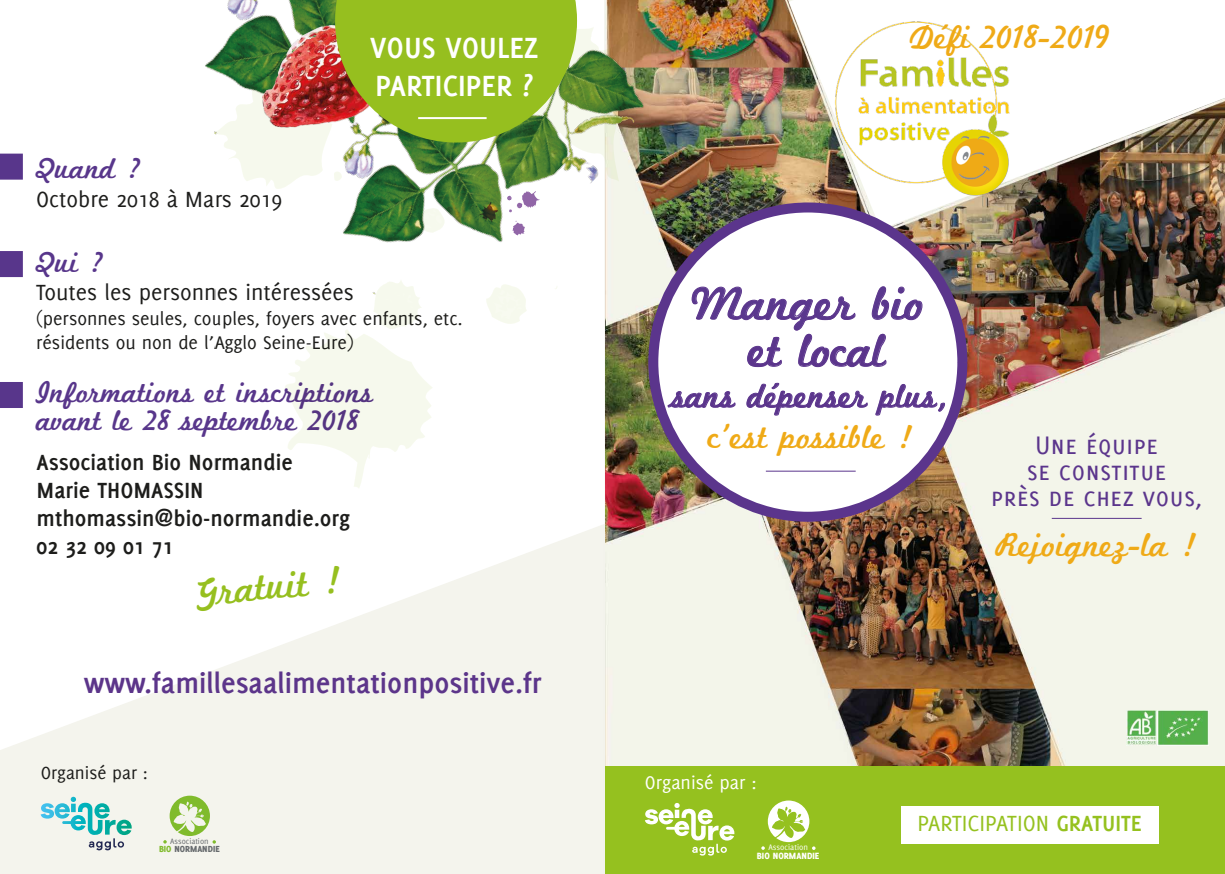
<style>
.page{position:relative;width:1225px;height:874px;background:#fff}
.page>*{position:absolute;margin:0;border:0;box-sizing:border-box;transform-origin:0 0}
.t1{font:48.2px "Marketing Script";color:#5a388e}
.t2{font:48.2px "Marketing Script";color:#5b358c}
.t3{font:40px "Marketing Script";color:#96bf1f}
.t4{font:34.6px "Marketing Script";color:#efaa17}
.t5{font:34.4px "Marketing Script";color:#5b358c}
.t6{font:34.4px "Marketing Script";color:#efaa17}
.t7{font:34.2px "Marketing Script";color:#efaa17}
.t8{font:700 32px/38.4px "Delicious";color:#fff}
.t9{font:700 31px "Delicious";color:#5c358a}
.t10{font:30px/28px "Marketing Script";color:#58368b}
.t11{font:27.8px/26.4px "Delicious Small Caps";color:#5b358c;text-align:center}
.t12{font:700 24px/28px "Delicious";color:#1d1d1b}
.t13{font:24px "Delicious";color:#1d1d1b}
.t14{font:24px "Delicious";color:#95c11f}
.t15{font:20px/24px "Delicious";color:#1d1d1b}
.t16{font:20px "Delicious";color:#fff}
.t17{font:19.2px "Delicious";color:#1d1d1b}
.t18{font:800 10px "Delicious";letter-spacing:.005em;color:#fff}
.t19{font:800 9.6px "Delicious";letter-spacing:.005em;color:#666a6d}
.t20{font:8.8px "Delicious";color:#fff}
.t21{font:8.6px "Delicious";color:#666a6d}
.s1{color:#80bb2c}
.s2{font-weight:700}
</style>
<div class="page">
<div style="left:0;top:749px;width:604px;height:124px;background:#f4f4ed"></div>
<svg style="left:0;top:179px;width:605px;height:570px"></svg>
<svg style="left:163px;top:795px;width:53px;height:48px;background:#cfe1af"></svg>
<svg style="left:41px;top:796px;width:91px;height:53px;background:#b5dedc"></svg>
<img style="left:605px;top:0;width:620px;height:765px">
<div style="left:605px;top:765px;width:620px;height:108px;background:#95c11f"></div>
<hr style="left:1051px;top:517px;width:90px;height:1px;background:#5b358c">
<img style="left:1126px;top:709px;width:82px;height:35px">
<img style="left:789px;top:0;width:436px;height:229px">
<img style="left:833px;top:6px;width:193px;height:194px">
<div style="left:656px;top:210px;width:303px;height:304px;background:#fff;border-radius:50%"></div>
<div style="left:648px;top:202px;width:319px;height:319px;border:10px solid #5b358c;border-radius:50%"></div>
<svg style="left:691px;top:286px;width:231px;height:81px"></svg>
<svg style="left:667px;top:391px;width:68px;height:17px"></svg>
<svg style="left:746px;top:382px;width:121px;height:33px"></svg>
<svg style="left:875px;top:384px;width:70px;height:31px"></svg>
<hr style="left:766px;top:470px;width:89px;height:1px;background:#5b358c">
<img style="left:144px;top:55px;width:72px;height:150px">
<img style="left:248px;top:0;width:441px;height:349px">
<div style="left:0;top:153px;width:23px;height:26px;background:#58368b"></div>
<div style="left:0;top:251px;width:23px;height:26px;background:#58368b"></div>
<div style="left:0;top:382px;width:23px;height:26px;background:#58368b"></div>
<svg style="left:554px;top:285px;width:3px;height:4px"></svg>
<svg style="left:684px;top:70px;width:13px;height:9px"></svg>
<svg style="left:485px;top:280px;width:42px;height:47px"></svg>
<svg style="left:284px;top:277px;width:149px;height:212px"></svg>
<img style="left:216px;top:0;width:434px;height:235px">
<hr style="left:418px;top:117px;width:68px;height:2px;background:#fff">
<svg style="left:761px;top:800px;width:54px;height:49px"></svg>
<div style="left:901px;top:805px;width:257px;height:38px;background:#fff"></div>
<svg style="left:645px;top:803px;width:89px;height:52px"></svg>
<h3 class="t10" style="left:36px;top:156px;width:107px">Quand ?</h3>
<p class="t13" style="left:36px;top:185px;width:248px">Octobre 2018 à Mars 2019</p>
<h3 class="t8" style="left:370px;top:28px;width:170px">VOUS VOULEZ<br>PARTICIPER ?</h3>
<h3 class="t10" style="left:36px;top:250px;width:70px">Qui ?</h3>
<p class="t13" style="left:36px;top:279px;width:319px">Toutes les personnes intéressées</p>
<p class="t15" style="left:36px;top:305px;width:428px">(personnes seules, couples, foyers avec enfants, etc. résidents ou non de l’Agglo Seine-Eure)</p>
<h3 class="t10" style="left:37px;top:380px;width:338px">Informations et inscriptions avant le 28 septembre 2018</h3>
<p class="t12" style="left:37px;top:447px;width:315px">Association Bio Normandie<br>Marie THOMASSIN mthomassin@bio-normandie.org<br>02 32 09 01 71</p>
<h2 class="t3" style="left:193px;top:568px;width:149px;rotate:-5deg">Gratuit !</h2>
<h3 class="t9" style="left:84px;top:664px;width:459px">www.famillesaalimentationpositive.fr</h3>
<p class="t17" style="left:41px;top:761px;width:109px">Organisé par :</p>
<p class="t21" style="left:170px;top:836px;width:40px">Association</p>
<p class="t19" style="left:159px;top:843px;width:62px"><span class="s1">BIO</span> NORMANDIE</p>
<h3 class="t7" style="left:909px;top:16px;width:202px">Défi 2018-2019</h3>
<h1 class="t1" style="left:691px;top:274px;width:235px">Manger bio</h1>
<h1 class="t2" style="left:749px;top:321px;width:138px">et local</h1>
<h3 class="t5" style="left:672px;top:375px;width:280px">sans dépenser plus,</h3>
<h3 class="t6" style="left:708px;top:416px;width:207px">c’est possible !</h3>
<h3 class="t11" style="left:991px;top:430px;width:213px">Une équipe<br>se constitue<br>près de chez vous,</h3>
<h3 class="t4" style="left:995px;top:524px;width:204px">Rejoignez-la !</h3>
<p class="t16" style="left:645px;top:770px;width:113px">Organisé par :</p>
<p class="t20" style="left:768px;top:842px;width:41px">Association</p>
<p class="t18" style="left:757px;top:849px;width:64px">BIO NORMANDIE</p>
<p class="t14" style="left:917px;top:809px;width:226px">PARTICIPATION <span class="s2">GRATUITE</span></p>
</div>
